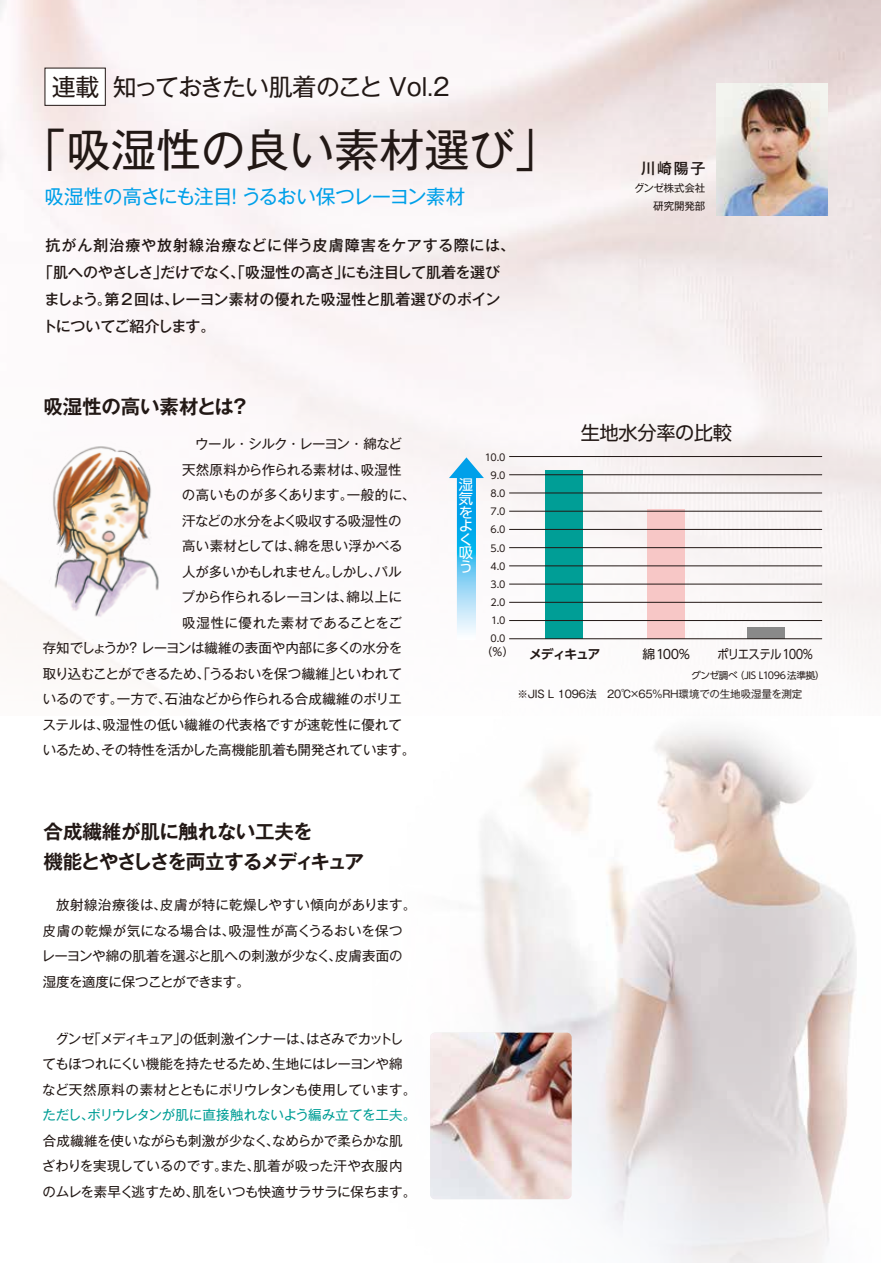
<style>
.page{position:relative;width:881px;height:1263px;background:#fff}
.page>*{position:absolute;margin:0;border:0;box-sizing:border-box;transform-origin:0 0}
.t1{font:45px "Gothic MB101 Pro";color:#221815}
.t2{font:23.85px "Gothic MB101 Pro";letter-spacing:-.025em;color:#221815}
.t3{font:700 19.5px/30px "Gothic MB101 Pro De";letter-spacing:-.02em;color:#221815}
.t4{font:19.5px "Gothic MB101 Pro";letter-spacing:-.04em;color:#00a0e9}
.t5{font:19.2px "UD Shin Go Pro";letter-spacing:-.015em;color:#221815}
.t6{font:500 15px "Gothic MB101 Pro";letter-spacing:.005em;color:#221815}
.t7{font:500 15px "Gothic MB101 Pro";letter-spacing:-.03em;color:#221815}
.t8{font:500 15px "Gothic MB101 Pro";letter-spacing:.055em;color:#221815}
.t9{font:500 15px "Gothic MB101 Pro";letter-spacing:-.04em;color:#221815}
.t10{font:14.4px/13.6px "UD Shin Go Pro";color:#fff}
.t11{font:13.5px/25.5px "Gothic MB101 Pro";letter-spacing:-.015em;color:#221815}
.t12{font:13.5px "Gothic MB101 Pro";letter-spacing:-.04em;color:#221815}
.t13{font:13.5px "Gothic MB101 Pro";letter-spacing:-.015em;color:#009e96}
.t14{font:13.5px "Gothic MB101 Pro";letter-spacing:.005em;color:#221815}
.t15{font:13.5px "Gothic MB101 Pro";letter-spacing:-.05em;color:#221815}
.t16{font:13.5px "Gothic MB101 Pro";letter-spacing:-.035em;color:#221815}
.t17{font:13.5px "Gothic MB101 Pro";letter-spacing:.035em;color:#221815}
.t18{font:12.75px "UD Shin Go Pro";letter-spacing:-.06em;color:#221815;scale:.9 1}
.t19{font:700 12.75px "UD Shin Go Pro De";letter-spacing:-.085em;color:#221815}
.t20{font:12.75px "UD Shin Go Pro";letter-spacing:-.06em;color:#221815}
.t21{font:11.1px "UD Shin Go Pro";color:#221815}
.t22{font:10.5px/18px "Gothic MB101 Pro";letter-spacing:-.01em;color:#221815;text-align:right}
.t23{font:9.6px/18.1px "UD Shin Go Pro";letter-spacing:-.045em;color:#221815;text-align:justify}
</style>
<div class="page">
<img style="left:0;top:0;width:880px;height:672px">
<div style="left:44px;top:68px;width:62px;height:38px;background:#fff;border:1px solid #221815"></div>
<img style="left:715px;top:83px;width:112px;height:132px">
<div style="left:544px;top:471px;width:38px;height:168px;background:#009e96"></div>
<div style="left:646px;top:509px;width:38px;height:130px;background:#f7c7c6"></div>
<div style="left:746px;top:627px;width:38px;height:11px;background:#898989"></div>
<hr style="left:509px;top:456px;width:312px;height:1px;background:#221815">
<hr style="left:509px;top:474px;width:312px;height:1px;background:#221815">
<hr style="left:509px;top:493px;width:312px;height:1px;background:#221815">
<hr style="left:509px;top:511px;width:312px;height:1px;background:#221815">
<hr style="left:509px;top:529px;width:312px;height:1px;background:#221815">
<hr style="left:509px;top:547px;width:312px;height:1px;background:#221815">
<hr style="left:509px;top:566px;width:312px;height:1px;background:#221815">
<hr style="left:509px;top:584px;width:312px;height:1px;background:#221815">
<hr style="left:509px;top:602px;width:312px;height:1px;background:#221815">
<hr style="left:509px;top:620px;width:312px;height:1px;background:#221815">
<hr style="left:509px;top:638px;width:312px;height:1px;background:#221815">
<svg style="left:449px;top:457px;width:34px;height:183px"></svg>
<img style="left:480px;top:731px;width:377px;height:532px">
<img style="left:430px;top:1032px;width:141px;height:167px">
<img style="left:48px;top:441px;width:116px;height:181px">
<h2 class="t2" style="left:52px;top:67px;width:399px">連載知っておきたい肌着のこと Vol.2</h2>
<h1 class="t1" style="left:21px;top:112px;width:540px">「吸湿性の良い素材選び」</h1>
<h3 class="t4" style="left:45px;top:180px;width:422px">吸湿性の高さにも注目！うるおい保つレーヨン素材</h3>
<p class="t8" style="left:46px;top:233px;width:471px">抗がん剤治療や放射線治療などに伴う皮膚障害をケアする際には、</p>
<p class="t7" style="left:38px;top:260px;width:463px">「肌へのやさしさ」だけでなく、「吸湿性の高さ」にも注目して肌着を選び</p>
<p class="t6" style="left:45px;top:287px;width:457px">ましょう。第2回は、レーヨン素材の優れた吸湿性と肌着選びのポイン</p>
<p class="t9" style="left:42px;top:314px;width:174px">トについてご紹介します。</p>
<h3 class="t3" style="left:43px;top:389px;width:208px">吸湿性の高い素材とは？</h3>
<p class="t6" style="left:640px;top:156px;width:66px">川崎陽子</p>
<p class="t22" style="left:633px;top:177px;width:73px">グンゼ株式会社研究開発部</p>
<p class="t12" style="left:182px;top:433px;width:221px">　ウール・シルク・レーヨン・綿など</p>
<p class="t11" style="left:182px;top:455px;width:221px">天然原料から作られる素材は、吸湿性</p>
<p class="t11" style="left:182px;top:480px;width:235px">の高いものが多くあります。一般的に、</p>
<p class="t16" style="left:182px;top:509px;width:221px">汗などの水分をよく吸収する吸湿性の</p>
<p class="t11" style="left:182px;top:531px;width:222px">高い素材としては、綿を思い浮かべる</p>
<p class="t15" style="left:182px;top:560px;width:221px">人が多いかもしれません。しかし、パル</p>
<p class="t11" style="left:181px;top:582px;width:222px">プから作られるレーヨンは、綿以上に</p>
<p class="t17" style="left:182px;top:611px;width:221px">吸湿性に優れた素材であることをご</p>
<p class="t11" style="left:43px;top:633px;width:361px">存知でしょうか？ レーヨンは繊維の表面や内部に多くの水分を</p>
<p class="t12" style="left:43px;top:662px;width:360px">取り込むことができるため、「うるおいを保つ繊維」といわれて</p>
<p class="t11" style="left:43px;top:684px;width:360px">いるのです。一方で、石油などから作られる合成繊維のポリエ</p>
<p class="t14" style="left:42px;top:713px;width:361px">ステルは、吸湿性の低い繊維の代表格ですが速乾性に優れて</p>
<p class="t11" style="left:43px;top:735px;width:374px">いるため、その特性を活かした高機能肌着も開発されています。</p>
<h3 class="t3" style="left:44px;top:814px;width:322px">合成繊維が肌に触れない工夫を<br>機能とやさしさを両立するメディキュア</h3>
<p class="t11" style="left:41px;top:890px;width:376px">　放射線治療後は、皮膚が特に乾燥しやすい傾向があります。皮膚の乾燥が気になる場合は、吸湿性が高くうるおいを保つレーヨンや綿の肌着を選ぶと肌への刺激が少なく、皮膚表面の湿度を適度に保つことができます。</p>
<p class="t11" style="left:42px;top:1024px;width:375px">　グンゼ「メディキュア」の低刺激インナーは、はさみでカットしてもほつれにくい機能を持たせるため、生地にはレーヨンや綿など天然原料の素材とともにポリウレタンも使用しています。</p>
<p class="t13" style="left:42px;top:1104px;width:375px">ただし、ポリウレタンが肌に直接触れないよう編み立てを工夫。</p>
<p class="t11" style="left:42px;top:1126px;width:375px">合成繊維を使いながらも刺激が少なく、なめらかで柔らかな肌ざわりを実現しているのです。また、肌着が吸った汗や衣服内のムレを素早く逃すため、肌をいつも快適サラサラに保ちます。</p>
<p class="t10" style="left:459px;top:477px;width:16px">湿気をよく吸う</p>
<p class="t23" style="left:490px;top:448px;width:16px;text-indent:-6px">10.0<br>9.0<br>8.0<br>7.0<br>6.0<br>5.0<br>4.0<br>3.0<br>2.0<br>1.0<br>0.0</p>
<p class="t21" style="left:481px;top:643px;width:34px">（％）</p>
<h3 class="t5" style="left:580px;top:417px;width:153px">生地水分率の比較</h3>
<p class="t19" style="left:529px;top:644px;width:73px">メディキュア</p>
<p class="t20" style="left:642px;top:644px;width:49px">綿100%</p>
<p class="t18" style="left:716px;top:644px;width:108px">ポリエステル100%</p>
<p class="t23" style="left:691px;top:666px;width:135px">グンゼ調べ（JIS L1096 法準拠）</p>
<p class="t22" style="left:517px;top:684px;width:286px">※JIS L 1096法　20℃×65%RH環境での生地吸湿量を測定</p>
</div>
